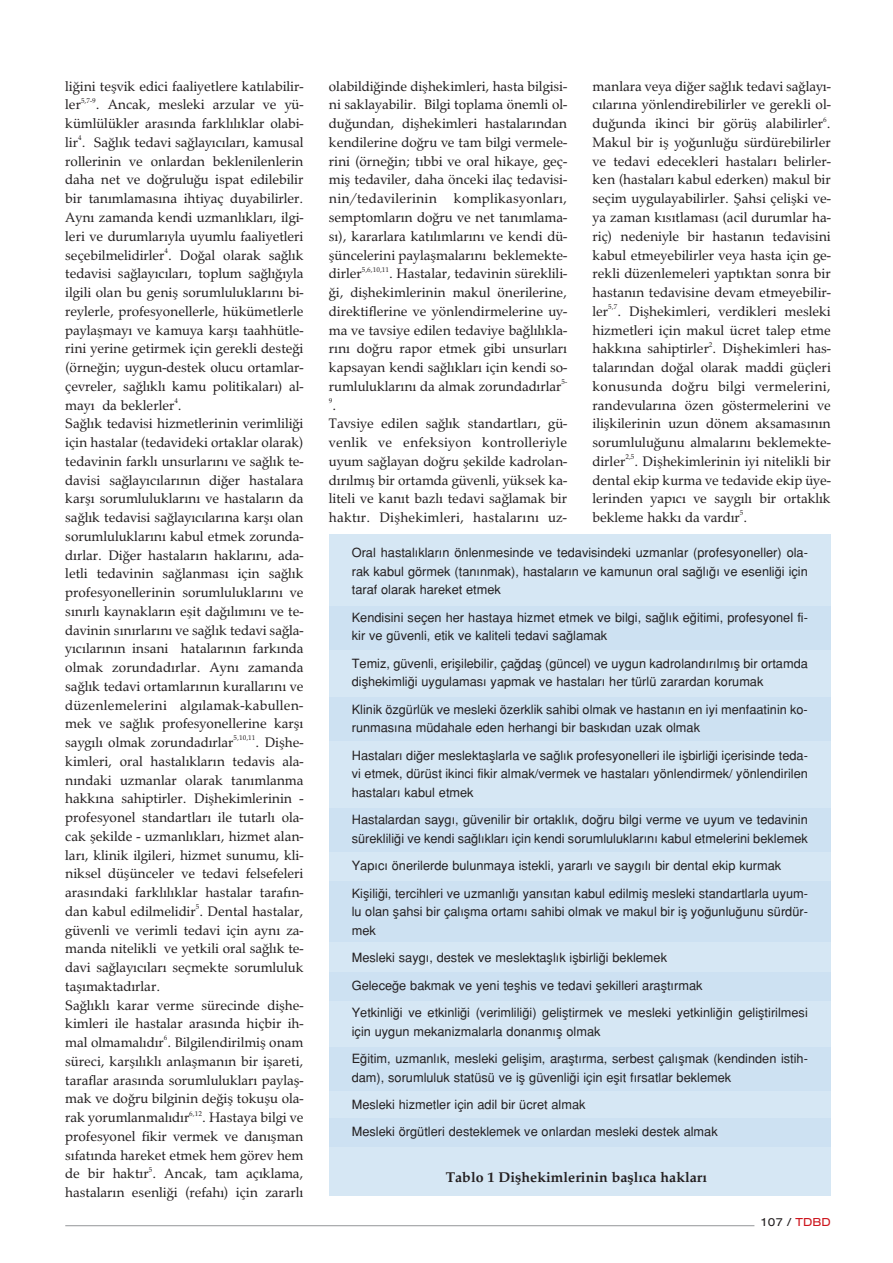
<style>
.page{position:relative;width:893px;height:1263px;background:#fff}
.page>*{position:absolute;margin:0;border:0;box-sizing:border-box;transform-origin:0 0}
.t1{font:14.25px/18.8px "Palladio T";color:#231f20;text-align:justify}
.t2{font:14.25px "Palladio T Bold";color:#231f20}
.t3{font:500 12.75px/18.8px "Helvetica";color:#231f20}
.t4{font:12px "Sans Extended";color:#231f20}
.t5{font:7.2px "Palladio T";color:#231f20}
.s1{font-family:"Palladio T Italic"}
.s2{color:#cd151d}
</style>
<div class="page">
<hr style="left:65px;top:1225px;width:689px;height:1px;background:#939598">
<div style="left:329px;top:534px;width:502px;height:662px;background:#d6e7f4"></div>
<div style="left:329px;top:1118px;width:502px;height:28px;background:#cde1f2"></div>
<div style="left:329px;top:972px;width:502px;height:28px;background:#cde1f2"></div>
<div style="left:329px;top:1047px;width:502px;height:44px;background:#cde1f2"></div>
<div style="left:329px;top:808px;width:502px;height:44px;background:#cde1f2"></div>
<div style="left:329px;top:697px;width:502px;height:44px;background:#cde1f2"></div>
<div style="left:329px;top:606px;width:502px;height:44px;background:#cde1f2"></div>
<div style="left:329px;top:881px;width:502px;height:61px;background:#cde1f2"></div>
<p class="t1" style="left:65px;top:76px;width:240px">li¤ini teflvik edici faaliyetlere kat›labilir&shy;ler</p>
<p class="t5" style="left:81px;top:96px;width:16px">5,7-9</p>
<p class="t1" style="left:65px;top:95px;width:240px;text-indent:31px">. Ancak, mesleki arzular ve yü&shy;kümlülükler aras›nda farkl›l›klar olabi&shy;lir . Sa¤l›k tedavi sa¤lay›c›lar›, kamusal</p>
<p class="t5" style="left:78px;top:134px;width:5px">4</p>
<p class="t1" style="left:65px;top:151px;width:240px">rollerinin ve onlardan beklenilenlerin daha net ve do¤rulu¤u ispat edilebilir bir tan›mlamas›na ihtiyaç duyabilirler.<br>Ayn› zamanda kendi uzmanl›klar›, ilgi&shy;leri ve durumlar›yla uyumlu faaliyetleri seçebilmelidirler . Do¤al olarak sa¤l›k</p>
<p class="t5" style="left:165px;top:246px;width:5px">4</p>
<p class="t1" style="left:65px;top:264px;width:240px">tedavisi sa¤lay›c›lar›, toplum sa¤l›¤›yla ilgili olan bu genifl sorumluluklar›n› bi&shy;reylerle, profesyonellerle, hükümetlerle paylaflmay› ve kamuya karfl› taahhütle&shy;rini yerine getirmek için gerekli deste¤i (örne¤in; uygun-destek olucu ortamlar&shy;çevreler, sa¤l›kl› kamu politikalar›) al&shy;may› da beklerler .</p>
<p class="t5" style="left:174px;top:396px;width:5px">4</p>
<p class="t1" style="left:65px;top:414px;width:240px">Sa¤l›k tedavisi hizmetlerinin verimlili¤i için hastalar (tedavideki ortaklar olarak) tedavinin farkl› unsurlar›n› ve sa¤l›k te&shy;davisi sa¤lay›c›lar›n›n di¤er hastalara karfl› sorumluluklar›n› ve hastalar›n da sa¤l›k tedavisi sa¤lay›c›lar›na karfl› olan sorumluluklar›n› kabul etmek zorunda&shy;d›rlar. Di¤er hastalar›n haklar›n›, ada&shy;letli tedavinin sa¤lanmas› için sa¤l›k profesyonellerinin sorumluluklar›n› ve s›n›rl› kaynaklar›n eflit da¤›l›m›n› ve te&shy;davinin s›n›rlar›n› ve sa¤l›k tedavi sa¤la&shy;y›c›lar›n›n insani hatalar›n›n fark›nda olmak zorundad›rlar. Ayn› zamanda sa¤l›k tedavi ortamlar›n›n kurallar›n› ve düzenlemelerini alg›lamak-kabullen&shy;mek ve sa¤l›k profesyonellerine karfl› sayg›l› olmak zorundad›rlar</p>
<p class="t5" style="left:234px;top:734px;width:23px">5,10,11</p>
<p class="t1" style="left:65px;top:733px;width:240px;text-indent:190px">. Diflhe&shy;kimleri, oral hastal›klar›n tedavis ala&shy;n›ndaki uzmanlar olarak tan›mlanma hakk›na sahiptirler. Diflhekimlerinin - profesyonel standartlar› ile tutarl› ola&shy;cak flekilde - uzmanl›klar›, hizmet alan&shy;lar›, klinik ilgileri, hizmet sunumu, kli&shy;niksel düflünceler ve tedavi felsefeleri aras›ndaki farkl›l›klar hastalar taraf›n&shy;dan kabul edilmelidir . Dental hastalar,</p>
<p class="t5" style="left:196px;top:902px;width:5px">5</p>
<p class="t1" style="left:65px;top:920px;width:240px;text-align:left">güvenli ve verimli tedavi için ayn› za&shy;manda nitelikli ve yetkili oral sa¤l›k te&shy;davi sa¤lay›c›lar› seçmekte sorumluluk tafl›maktad›rlar.<br>Sa¤l›kl› karar verme sürecinde diflhe&shy;kimleri ile hastalar aras›nda hiçbir ih&shy;mal olmamal›d›r . Bilgilendirilmifl onam</p>
<p class="t5" style="left:164px;top:1034px;width:5px">6</p>
<p class="t1" style="left:65px;top:1051px;width:240px">süreci, karfl›l›kl› anlaflman›n bir iflareti, taraflar aras›nda sorumluluklar› paylafl&shy;mak ve do¤ru bilginin de¤ifl tokuflu ola&shy;rak yorumlanmal›d›r</p>
<p class="t5" style="left:189px;top:1109px;width:14px">6,12</p>
<p class="t1" style="left:65px;top:1108px;width:240px;text-indent:137px">. Hastaya bilgi ve profesyonel fikir vermek ve dan›flman s›fat›nda hareket etmek hem görev hem de bir hakt›r . Ancak, tam aç›klama,</p>
<p class="t5" style="left:149px;top:1165px;width:5px">5</p>
<p class="t1" style="left:65px;top:1183px;width:240px">hastalar›n esenli¤i (refah›) için zararl›</p>
<p class="t1" style="left:329px;top:76px;width:240px">olabildi¤inde diflhekimleri, hasta bilgisi&shy;ni saklayabilir. Bilgi toplama önemli ol&shy;du¤undan, diflhekimleri hastalar›ndan kendilerine do¤ru ve tam bilgi vermele&shy;rini (örne¤in; t›bbi ve oral hikaye, geç&shy;mifl tedaviler, daha önceki ilaç tedavisi&shy;nin<span class="s1">/</span>tedavilerinin komplikasyonlar›, semptomlar›n do¤ru ve net tan›mlama&shy;s›), kararlara kat›l›mlar›n› ve kendi dü&shy;flüncelerini paylaflmalar›n› beklemekte&shy;dirler</p>
<p class="t5" style="left:362px;top:265px;width:29px">5,6,10,11</p>
<p class="t1" style="left:329px;top:264px;width:240px;text-indent:60px">. Hastalar, tedavinin süreklili-¤i, diflhekimlerinin makul önerilerine, direktiflerine ve yönlendirmelerine uy&shy;ma ve tavsiye edilen tedaviye ba¤l›l›kla&shy;r›n› do¤ru rapor etmek gibi unsurlar› kapsayan kendi sa¤l›klar› için kendi so&shy;rumluluklar›n› da almak zorundad›rlar</p>
<p class="t5" style="left:561px;top:377px;width:7px">5-</p>
<p class="t5" style="left:329px;top:396px;width:5px">9</p>
<p class="t1" style="left:329px;top:395px;width:240px;text-align:left">.<br>Tavsiye edilen sa¤l›k standartlar›, gü&shy;venlik ve enfeksiyon kontrolleriyle uyum sa¤layan do¤ru flekilde kadrolan&shy;d›r›lm›fl bir ortamda güvenli, yüksek ka&shy;liteli ve kan›t bazl› tedavi sa¤lamak bir hakt›r. Diflhekimleri, hastalar›n› uz-</p>
<p class="t1" style="left:593px;top:76px;width:240px">manlara veya di¤er sa¤l›k tedavi sa¤lay›- c›lar›na yönlendirebilirler ve gerekli ol&shy;du¤unda ikinci bir görüfl alabilirler .</p>
<p class="t5" style="left:823px;top:115px;width:5px">6</p>
<p class="t1" style="left:593px;top:133px;width:240px">Makul bir ifl yo¤unlu¤u sürdürebilirler ve tedavi edecekleri hastalar› belirler&shy;ken (hastalar› kabul ederken) makul bir seçim uygulayabilirler. fiahsi çeliflki ve&shy;ya zaman k›s›tlamas› (acil durumlar ha&shy;riç) nedeniyle bir hastan›n tedavisini kabul etmeyebilirler veya hasta için ge&shy;rekli düzenlemeleri yapt›ktan sonra bir hastan›n tedavisine devam etmeyebilir&shy;ler</p>
<p class="t5" style="left:608px;top:302px;width:11px">5,7</p>
<p class="t1" style="left:593px;top:301px;width:240px;text-indent:25px">. Diflhekimleri, verdikleri mesleki hizmetleri için makul ücret talep etme hakk›na sahiptirler . Diflhekimleri has-</p>
<p class="t5" style="left:709px;top:340px;width:5px">2</p>
<p class="t1" style="left:593px;top:358px;width:240px">talar›ndan do¤al olarak maddi güçleri konusunda do¤ru bilgi vermelerini, randevular›na özen göstermelerini ve iliflkilerinin uzun dönem aksamas›n›n sorumlulu¤unu almalar›n› beklemekte&shy;dirler</p>
<p class="t5" style="left:625px;top:452px;width:11px">2,5</p>
<p class="t1" style="left:593px;top:451px;width:240px;text-indent:42px">. Diflhekimlerinin iyi nitelikli bir dental ekip kurma ve tedavide ekip üye&shy;lerinden yap›c› ve sayg›l› bir ortakl›k bekleme hakk› da vard›r .</p>
<p class="t5" style="left:740px;top:509px;width:5px">5</p>
<p class="t3" style="left:352px;top:543px;width:458px;text-align:justify">Oral hastal›klar›n önlenmesinde ve tedavisindeki uzmanlar (profesyoneller) ola&shy;rak kabul görmek (tan›nmak), hastalar›n ve kamunun oral sa¤l›¤› ve esenli¤i için taraf olarak hareket etmek</p>
<p class="t3" style="left:352px;top:608px;width:458px">Kendisini seçen her hastaya hizmet etmek ve bilgi, sa¤l›k e¤itimi, profesyonel fi&shy;kir ve güvenli, etik ve kaliteli tedavi sa¤lamak</p>
<p class="t3" style="left:352px;top:654px;width:458px">Temiz, güvenli, eriflilebilir, ça¤dafl (güncel) ve uygun kadroland›r›lm›fl bir ortamda diflhekimli¤i uygulamas› yapmak ve hastalar› her türlü zarardan korumak</p>
<p class="t3" style="left:352px;top:700px;width:458px">Klinik özgürlük ve mesleki özerklik sahibi olmak ve hastan›n en iyi menfaatinin ko&shy;runmas›na müdahale eden herhangi bir bask›dan uzak olmak</p>
<p class="t3" style="left:352px;top:746px;width:458px;text-align:justify">Hastalar› di¤er meslektafllarla ve sa¤l›k profesyonelleri ile iflbirli¤i içerisinde teda&shy;vi etmek, dürüst ikinci fikir almak/vermek ve hastalar› yönlendirmek/ yönlendirilen hastalar› kabul etmek</p>
<p class="t3" style="left:352px;top:810px;width:458px">Hastalardan sayg›, güvenilir bir ortakl›k, do¤ru bilgi verme ve uyum ve tedavinin süreklili¤i ve kendi sa¤l›klar› için kendi sorumluluklar›n› kabul etmelerini beklemek</p>
<p class="t3" style="left:352px;top:852px;width:458px;line-height:27.3px">Yap›c› önerilerde bulunmaya istekli, yararl› ve sayg›l› bir dental ekip kurmak<br>Kiflili¤i, tercihleri ve uzmanl›¤› yans›tan kabul edilmifl mesleki standartlarla uyum-</p>
<p class="t3" style="left:352px;top:902px;width:458px">lu olan flahsi bir çal›flma ortam› sahibi olmak ve makul bir ifl yo¤unlu¤unu sürdür&shy;mek</p>
<p class="t3" style="left:352px;top:944px;width:458px;line-height:27.3px">Mesleki sayg›, destek ve meslektafll›k iflbirli¤i beklemek<br>Gelece¤e bakmak ve yeni teflhis ve tedavi flekilleri araflt›rmak<br>Yetkinli¤i ve etkinli¤i (verimlili¤i) gelifltirmek ve mesleki yetkinli¤in gelifltirilmesi</p>
<p class="t3" style="left:352px;top:1017px;width:458px;line-height:27.3px">için uygun mekanizmalarla donanm›fl olmak<br>E¤itim, uzmanl›k, mesleki geliflim, araflt›rma, serbest çal›flmak (kendinden istih-</p>
<p class="t3" style="left:352px;top:1063px;width:381px;line-height:27.3px">dam), sorumluluk statüsü ve ifl güvenli¤i için eflit f›rsatlar beklemek<br>Mesleki hizmetler için adil bir ücret almak<br>Mesleki örgütleri desteklemek ve onlardan mesleki destek almak</p>
<p class="t2" style="left:446px;top:1169px;width:263px">Tablo 1 Diflhekimlerinin bafll›ca haklar›</p>
<p class="t4" style="left:760px;top:1215px;width:72px">107 / <span class="s2">TDBD</span></p>
</div>
